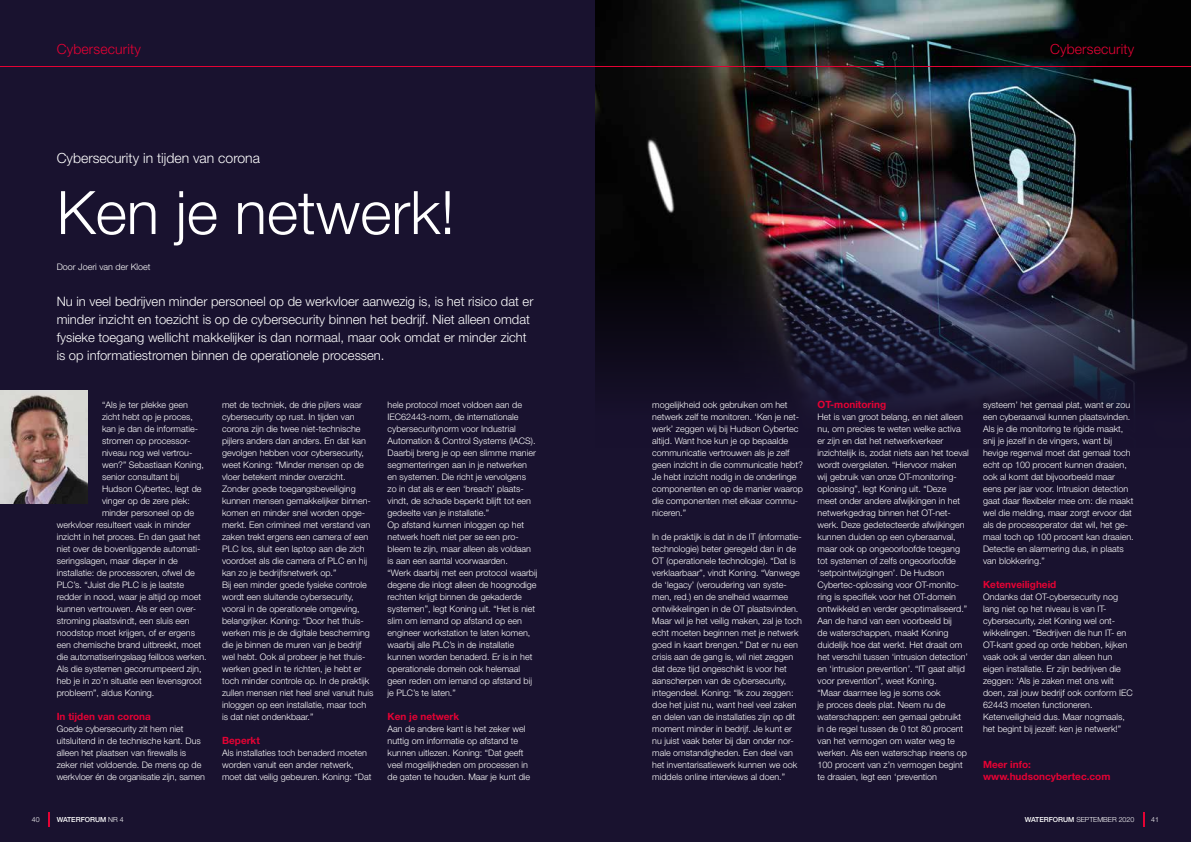
<style>
.page{position:relative;width:1191px;height:842px;background:#19122f}
.page>*{position:absolute;margin:0;border:0;box-sizing:border-box;transform-origin:0 0}
.t1{font:300 60px "Helvetica Neue";color:#fff}
.t2{font:300 14px "Helvetica Neue";color:#fff}
.t3{font:300 14px "Helvetica Neue";letter-spacing:.01em;color:#e40234}
.t4{font:300 13px/18px "Helvetica Neue";color:#fff}
.t5{font:700 10px/12px "Helvetica Neue";color:#e40234}
.t6{font:300 9px/12px "Helvetica Neue";color:#fff}
.t7{font:300 7px "Helvetica Neue";color:#fff}
.t8{font:500 7px "Helvetica Neue";color:#fff}
.s1{font-weight:300}
.s2{font-weight:500}
</style>
<div class="page">
<svg style="left:48px;top:812px;width:2px;height:14px"></svg>
<svg style="left:1143px;top:812px;width:1px;height:14px"></svg>
<img style="left:595px;top:0;width:596px;height:403px">
<hr style="left:0;top:66px;width:1191px;height:1px;background:#e40234">
<img style="left:0;top:390px;width:88px;height:113px">
<h2 class="t3" style="left:57px;top:40px;width:86px">Cybersecurity</h2>
<h2 class="t3" style="left:1050px;top:40px;width:86px">Cybersecurity</h2>
<h2 class="t2" style="left:57px;top:149px;width:205px">Cybersecurity in tijden van corona</h2>
<h1 class="t1" style="left:57px;top:176px;width:399px">Ken je netwerk!</h1>
<p class="t6" style="left:57px;top:261px;width:95px">Door Joeri van der Kloet</p>
<p class="t4" style="left:57px;top:292px;width:478px">Nu in veel bedrijven minder personeel op de werkvloer aanwezig is, is het risico dat er minder inzicht en toezicht is op de cybersecurity binnen het bedrijf. Niet alleen omdat fysieke toegang wellicht makkelijker is dan normaal, maar ook omdat er minder zicht is op informatiestromen binnen de operationele processen.</p>
<p class="t6" style="left:102px;top:399px;width:87px">“Als je ter plekke geen</p>
<p class="t6" style="left:102px;top:411px;width:92px">zicht hebt op je proces,</p>
<p class="t6" style="left:102px;top:423px;width:98px">kan je dan de informatie-</p>
<p class="t6" style="left:102px;top:435px;width:90px">stromen op processor-</p>
<p class="t6" style="left:102px;top:447px;width:92px">niveau nog wel vertrou-</p>
<p class="t6" style="left:102px;top:459px;width:104px">wen?” Sebastiaan Koning,</p>
<p class="t6" style="left:102px;top:471px;width:79px">senior consultant bij</p>
<p class="t6" style="left:102px;top:483px;width:101px">Hudson Cybertec, legt de</p>
<p class="t6" style="left:102px;top:495px;width:89px">vinger op de zere plek:</p>
<p class="t6" style="left:102px;top:507px;width:94px">minder personeel op de</p>
<p class="t6" style="left:57px;top:519px;width:135px">werkvloer resulteert vaak in minder</p>
<p class="t6" style="left:57px;top:531px;width:145px">inzicht in het proces. En dan gaat het</p>
<p class="t6" style="left:57px;top:543px;width:145px">niet over de bovenliggende automati-</p>
<p class="t6" style="left:57px;top:555px;width:123px">seringslagen, maar dieper in de</p>
<p class="t6" style="left:57px;top:567px;width:140px">installatie: de processoren, ofwel de</p>
<p class="t6" style="left:57px;top:579px;width:129px">PLC’s. “Juist die PLC is je laatste</p>
<p class="t6" style="left:57px;top:591px;width:146px">redder in nood, waar je altijd op moet</p>
<p class="t6" style="left:57px;top:603px;width:141px">kunnen vertrouwen. Als er een over-</p>
<p class="t6" style="left:57px;top:615px;width:135px">stroming plaatsvindt, een sluis een</p>
<p class="t6" style="left:57px;top:627px;width:140px">noodstop moet krijgen, of er ergens</p>
<p class="t6" style="left:57px;top:639px;width:146px">een chemische brand uitbreekt, moet</p>
<p class="t6" style="left:57px;top:651px;width:151px">die automatiseringslaag feilloos werken.</p>
<p class="t6" style="left:57px;top:663px;width:146px">Als die systemen gecorrumpeerd zijn,</p>
<p class="t6" style="left:57px;top:675px;width:147px">heb je in zo’n situatie een levensgroot</p>
<p class="t6" style="left:57px;top:687px;width:99px">probleem”, aldus Koning.</p>
<p class="t5" style="left:57px;top:710px;width:96px">In tijden van corona</p>
<p class="t6" style="left:57px;top:723px;width:150px">Goede cybersecurity zit hem niet uitsluitend in de technische kant. Dus alleen het plaatsen van firewalls is zeker niet voldoende. De mens op de werkvloer én de organisatie zijn, samen</p>
<p class="t6" style="left:222px;top:399px;width:153px">met de techniek, de drie pijlers waar cybersecurity op rust. In tijden van corona zijn die twee niet-technische pijlers anders dan anders. En dat kan gevolgen hebben voor cybersecurity, weet Koning: “Minder mensen op de vloer betekent minder overzicht.<br>Zonder goede toegangsbeveiliging kunnen mensen gemakkelijker binnen&shy;komen en minder snel worden opge&shy;merkt. Een crimineel met verstand van zaken trekt ergens een camera of een PLC los, sluit een laptop aan die zich voordoet als die camera of PLC en hij kan zo je bedrijfsnetwerk op.”<br>Bij een minder goede fysieke controle wordt een sluitende cybersecurity, vooral in de operationele omgeving, belangrijker. Koning: “Door het thuis&shy;werken mis je de digitale bescherming die je binnen de muren van je bedrijf wel hebt. Ook al probeer je het thuis&shy;werken goed in te richten, je hebt er toch minder controle op. In de praktijk zullen mensen niet heel snel vanuit huis inloggen op een installatie, maar toch is dat niet ondenkbaar.”</p>
<p class="t5" style="left:222px;top:734px;width:39px">Beperkt</p>
<p class="t6" style="left:222px;top:747px;width:151px">Als installaties toch benaderd moeten worden vanuit een ander netwerk, moet dat veilig gebeuren. Koning: “Dat</p>
<p class="t6" style="left:387px;top:399px;width:151px">hele protocol moet voldoen aan de IEC62443-norm, de internationale cybersecuritynorm voor Industrial Automation &amp; Control Systems (IACS).<br>Daarbij breng je op een slimme manier segmenteringen aan in je netwerken en systemen. Die richt je vervolgens zo in dat als er een ‘breach’ plaats&shy;vindt, de schade beperkt blijft tot een gedeelte van je installatie.”<br>Op afstand kunnen inloggen op het netwerk hoeft niet per se een pro&shy;bleem te zijn, maar alleen als voldaan is aan een aantal voorwaarden.<br>“Werk daarbij met een protocol waarbij degene die inlogt alleen de hoognodige rechten krijgt binnen de gekaderde systemen”, legt Koning uit. “Het is niet slim om iemand op afstand op een engineer workstation te laten komen, waarbij alle PLC’s in de installatie kunnen worden benaderd. Er is in het operationele domein ook helemaal geen reden om iemand op afstand bij je PLC’s te laten.”</p>
<p class="t5" style="left:387px;top:710px;width:73px">Ken je netwerk</p>
<p class="t6" style="left:387px;top:723px;width:144px">Aan de andere kant is het zeker wel nuttig om informatie op afstand te kunnen uitlezen. Koning: “Dat geeft veel mogelijkheden om processen in de gaten te houden. Maar je kunt die</p>
<p class="t6" style="left:652px;top:399px;width:152px">mogelijkheid ook gebruiken om het netwerk zelf te monitoren. ‘Ken je net&shy;werk’ zeggen wij bij Hudson Cybertec altijd. Want hoe kun je op bepaalde communicatie vertrouwen als je zelf geen inzicht in die communicatie hebt?<br>Je hebt inzicht nodig in de onderlinge componenten en op de manier waarop die componenten met elkaar commu&shy;niceren.”</p>
<p class="t6" style="left:652px;top:531px;width:151px">In de praktijk is dat in de IT (informatie&shy;technologie) beter geregeld dan in de OT (operationele technologie). “Dat is verklaarbaar”, vindt Koning. “Vanwege de ‘legacy’ (veroudering van syste&shy;men, red.) en de snelheid waarmee ontwikkelingen in de OT plaatsvinden.<br>Maar wil je het veilig maken, zal je toch echt moeten beginnen met je netwerk goed in kaart brengen.” Dat er nu een crisis aan de gang is, wil niet zeggen dat deze tijd ongeschikt is voor het aanscherpen van de cybersecurity, integendeel. Koning: “Ik zou zeggen: doe het juist nu, want heel veel zaken en delen van de installaties zijn op dit moment minder in bedrijf. Je kunt er nu juist vaak beter bij dan onder nor&shy;male omstandigheden. Een deel van het inventarisatiewerk kunnen we ook middels online interviews al doen.”</p>
<p class="t5" style="left:817px;top:398px;width:70px">OT-monitoring</p>
<p class="t6" style="left:817px;top:411px;width:153px">Het is van groot belang, en niet alleen nu, om precies te weten welke activa er zijn en dat het netwerkverkeer inzichtelijk is, zodat niets aan het toeval wordt overgelaten. “Hiervoor maken wij gebruik van onze OT-monitoring&shy;oplossing”, legt Koning uit. “Deze<br>meet onder andere afwijkingen in het netwerkgedrag binnen het OT-net&shy;werk. Deze gedetecteerde afwijkingen kunnen duiden op een cyberaanval, maar ook op ongeoorloofde toegang tot systemen of zelfs ongeoorloofde ‘setpointwijzigingen’. De Hudson Cybertec-oplossing voor OT-monito&shy;ring is specifiek voor het OT-domein ontwikkeld en verder geoptimaliseerd.” Aan de hand van een voorbeeld bij<br>de waterschappen, maakt Koning duidelijk hoe dat werkt. Het draait om het verschil tussen ‘intrusion detection’ en ‘intrusion prevention’. “IT gaat altijd voor prevention”, weet Koning.<br>“Maar daarmee leg je soms ook<br>je proces deels plat. Neem nu de waterschappen: een gemaal gebruikt in de regel tussen de 0 tot 80 procent van het vermogen om water weg te werken. Als een waterschap ineens op 100 procent van z’n vermogen begint te draaien, legt een ‘prevention</p>
<p class="t6" style="left:983px;top:399px;width:152px">systeem’ het gemaal plat, want er zou een cyberaanval kunnen plaatsvinden.<br>Als je die monitoring te rigide maakt, snij je jezelf in de vingers, want bij hevige regenval moet dat gemaal toch echt op 100 procent kunnen draaien, ook al komt dat bijvoorbeeld maar eens per jaar voor. Intrusion detection gaat daar flexibeler mee om: die maakt wel die melding, maar zorgt ervoor dat als de procesoperator dat wil, het ge&shy;maal toch op 100 procent kan draaien.<br>Detectie en alarmering dus, in plaats van blokkering.”</p>
<p class="t5" style="left:983px;top:578px;width:75px">Ketenveiligheid</p>
<p class="t6" style="left:983px;top:591px;width:151px">Ondanks dat OT-cybersecurity nog lang niet op het niveau is van IT&shy;cybersecurity, ziet Koning wel ont&shy;wikkelingen. “Bedrijven die hun IT- en OT-kant goed op orde hebben, kijken vaak ook al verder dan alleen hun eigen installatie. Er zijn bedrijven die zeggen: ‘Als je zaken met ons wilt doen, zal jouw bedrijf ook conform IEC 62443 moeten functioneren.<br>Ketenveiligheid dus. Maar nogmaals, het begint bij jezelf: ken je netwerk!”</p>
<p class="t5" style="left:983px;top:758px;width:129px">Meer info: www.hudsoncybertec.com</p>
<p class="t7" style="left:32px;top:815px;width:9px">40</p>
<p class="t8" style="left:57px;top:815px;width:69px">WATERFORUM <span class="s1">NR 4</span></p>
<p class="t7" style="left:1024px;top:815px;width:111px"><span class="s2">WATERFORUM</span> SEPTEMBER 2020</p>
<p class="t7" style="left:1151px;top:815px;width:9px">41</p>
</div>
